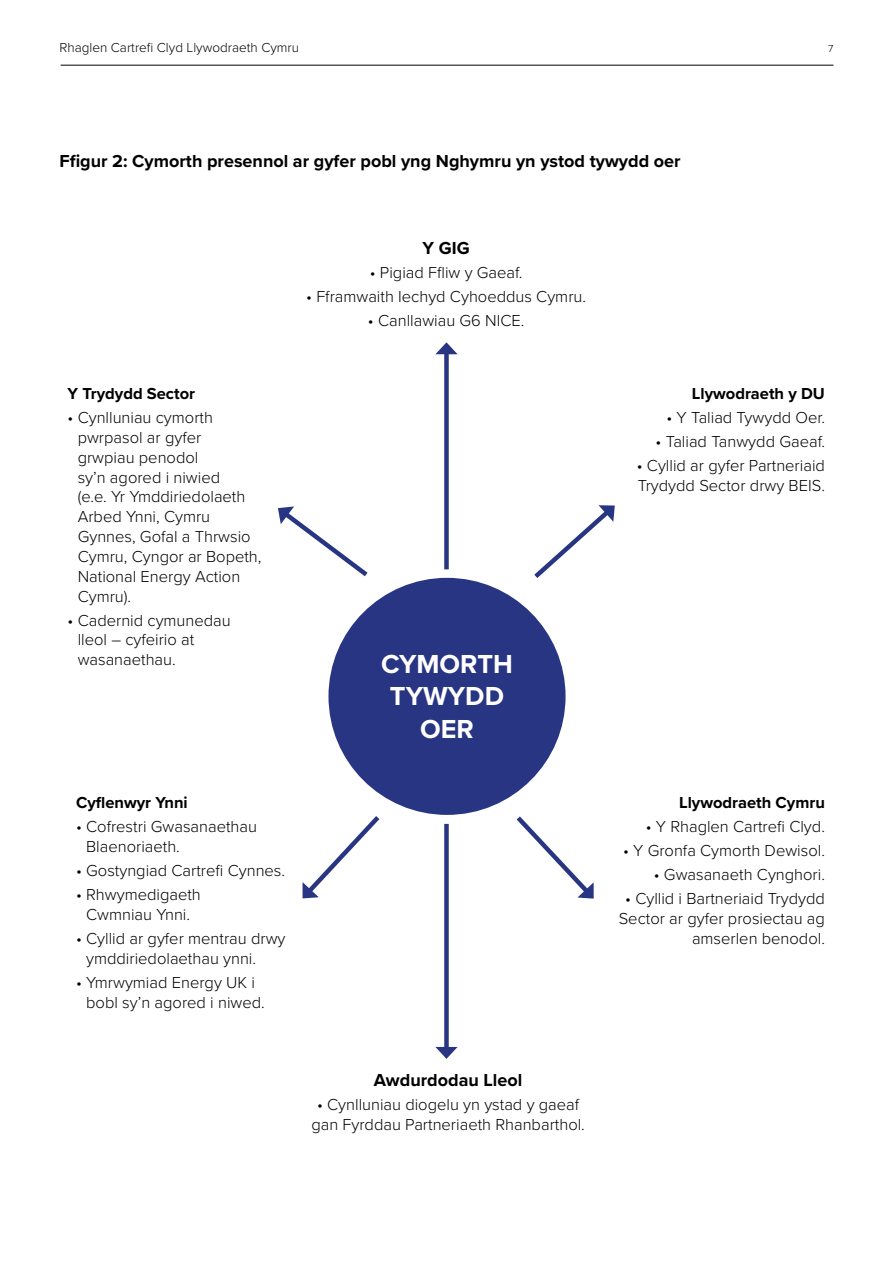
<style>
.page{position:relative;width:893px;height:1263px;background:#fff}
.page>*{position:absolute;margin:0;border:0;box-sizing:border-box;transform-origin:0 0}
.Diagram_18pt{font:700 27px/32.4px "Proxima Nova";color:#fff;text-align:center}
.Figure_headings{font:700 18px "Proxima Nova";color:#000}
.Diagram_Centred_Bold{font:700 18px "Proxima Nova";color:#000}
.Diagram_Left{font:300 16.5px/19.8px "Proxima Nova";color:#000}
.Diagram_Right{font:300 16.5px/19.8px "Proxima Nova";color:#000}
.Diagram_Centred_text{font:300 16.5px/19.8px "Proxima Nova";color:#000;text-align:center}
.Diagram_Right-2{font:700 16.5px "Proxima Nova";color:#000}
.Diagram_Left-2{font:700 16.5px "Proxima Nova";color:#000}
.t1{font:300 13.5px "Proxima Nova";color:#000}
.t2{font:300 10.5px "Proxima Nova";color:#000}
</style>
<div class="page">
<hr style="left:61px;top:65px;width:772px;height:1px;background:#000">
<div style="left:328px;top:578px;width:238px;height:237px;background:#283583;border-radius:50%"></div>
<div style="left:444px;top:824px;width:5px;height:227px;background:#283583"></div>
<svg style="left:435px;top:1047px;width:23px;height:12px"></svg>
<div style="left:444px;top:350px;width:5px;height:219px;background:#283583"></div>
<svg style="left:435px;top:342px;width:23px;height:12px"></svg>
<svg style="left:278px;top:506px;width:90px;height:71px"></svg>
<svg style="left:534px;top:505px;width:81px;height:73px"></svg>
<svg style="left:302px;top:816px;width:78px;height:83px"></svg>
<svg style="left:516px;top:816px;width:78px;height:83px"></svg>
<p class="t1" style="left:60px;top:38px;width:241px">Rhaglen Cartrefi Clyd Llywodraeth Cymru</p>
<p class="t2" style="left:828px;top:41px;width:7px">7</p>
<p class="Figure_headings" style="left:60px;top:148px;width:623px">Ffigur 2: Cymorth presennol ar gyfer pobl yng Nghymru yn ystod tywydd oer</p>
<p class="Diagram_Centred_Bold" style="left:423px;top:235px;width:49px">Y GIG</p>
<p class="Diagram_Centred_text" style="left:370px;top:262px;width:154px">• Pigiad Ffliw y Gaeaf.</p>
<p class="Diagram_Centred_text" style="left:306px;top:286px;width:281px">• Fframwaith Iechyd Cyhoeddus Cymru.</p>
<p class="Diagram_Centred_text" style="left:368px;top:310px;width:158px">• Canllawiau G6 NICE.</p>
<p class="Diagram_Left-2" style="left:68px;top:381px;width:129px">Y Trydydd Sector</p>
<p class="Diagram_Left" style="left:78px;top:407px;width:185px;text-indent:-10px">• Cynlluniau cymorth pwrpasol ar gyfer grwpiau penodol<br>sy’n agored i niwied<br>(e.e. Yr Ymddiriedolaeth<br>Arbed Ynni, Cymru<br>Gynnes, Gofal a Thrwsio<br>Cymru, Cyngor ar Bopeth,<br>National Energy Action<br>Cymru).</p>
<p class="Diagram_Left" style="left:78px;top:609px;width:155px;text-indent:-10px">• Cadernid cymunedau lleol – cyfeirio at wasanaethau.</p>
<p class="Diagram_Left-2" style="left:76px;top:790px;width:113px">Cyflenwyr Ynni</p>
<p class="Diagram_Left" style="left:86px;top:816px;width:172px;text-indent:-10px">• Cofrestri Gwasanaethau<br>Blaenoriaeth.</p>
<p class="Diagram_Left" style="left:76px;top:860px;width:211px">• Gostyngiad Cartrefi Cynnes.</p>
<p class="Diagram_Left" style="left:76px;top:884px;width:126px;text-align:center">• Rhwymedigaeth<br>Cwmniau Ynni.</p>
<p class="Diagram_Left" style="left:86px;top:928px;width:201px;text-indent:-10px">• Cyllid ar gyfer mentrau drwy ymddiriedolaethau ynni.</p>
<p class="Diagram_Left" style="left:86px;top:972px;width:180px;text-indent:-10px">• Ymrwymiad Energy UK i bobl sy’n agored i niwed.</p>
<p class="Diagram_18pt" style="left:381px;top:647px;width:133px">CYMORTH<br>TYWYDD<br>OER</p>
<p class="Diagram_Centred_Bold" style="left:374px;top:1066px;width:150px">Awdurdodau Lleol</p>
<p class="Diagram_Centred_text" style="left:311px;top:1093px;width:275px">• Cynlluniau diogelu yn ystad y gaeaf gan Fyrddau Partneriaeth Rhanbarthol.</p>
<p class="Diagram_Right-2" style="left:692px;top:381px;width:135px">Llywodraeth y DU</p>
<p class="Diagram_Right" style="left:666px;top:407px;width:160px">• Y Taliad Tywydd Oer.</p>
<p class="Diagram_Right" style="left:656px;top:431px;width:171px">• Taliad Tanwydd Gaeaf.</p>
<p class="Diagram_Right" style="left:637px;top:455px;width:190px">• Cyllid ar gyfer Partneriaid<br>Trydydd Sector drwy BEIS.</p>
<p class="Diagram_Right-2" style="left:679px;top:790px;width:147px">Llywodraeth Cymru</p>
<p class="Diagram_Right" style="left:646px;top:816px;width:181px">• Y Rhaglen Cartrefi Clyd.</p>
<p class="Diagram_Right" style="left:623px;top:840px;width:203px">• Y Gronfa Cymorth Dewisol.</p>
<p class="Diagram_Right" style="left:654px;top:864px;width:173px">• Gwasanaeth Cynghori.</p>
<p class="Diagram_Right" style="left:619px;top:888px;width:208px;text-align:right">• Cyllid i Bartneriaid Trydydd<br>Sector ar gyfer prosiectau ag amserlen benodol.</p>
</div>
